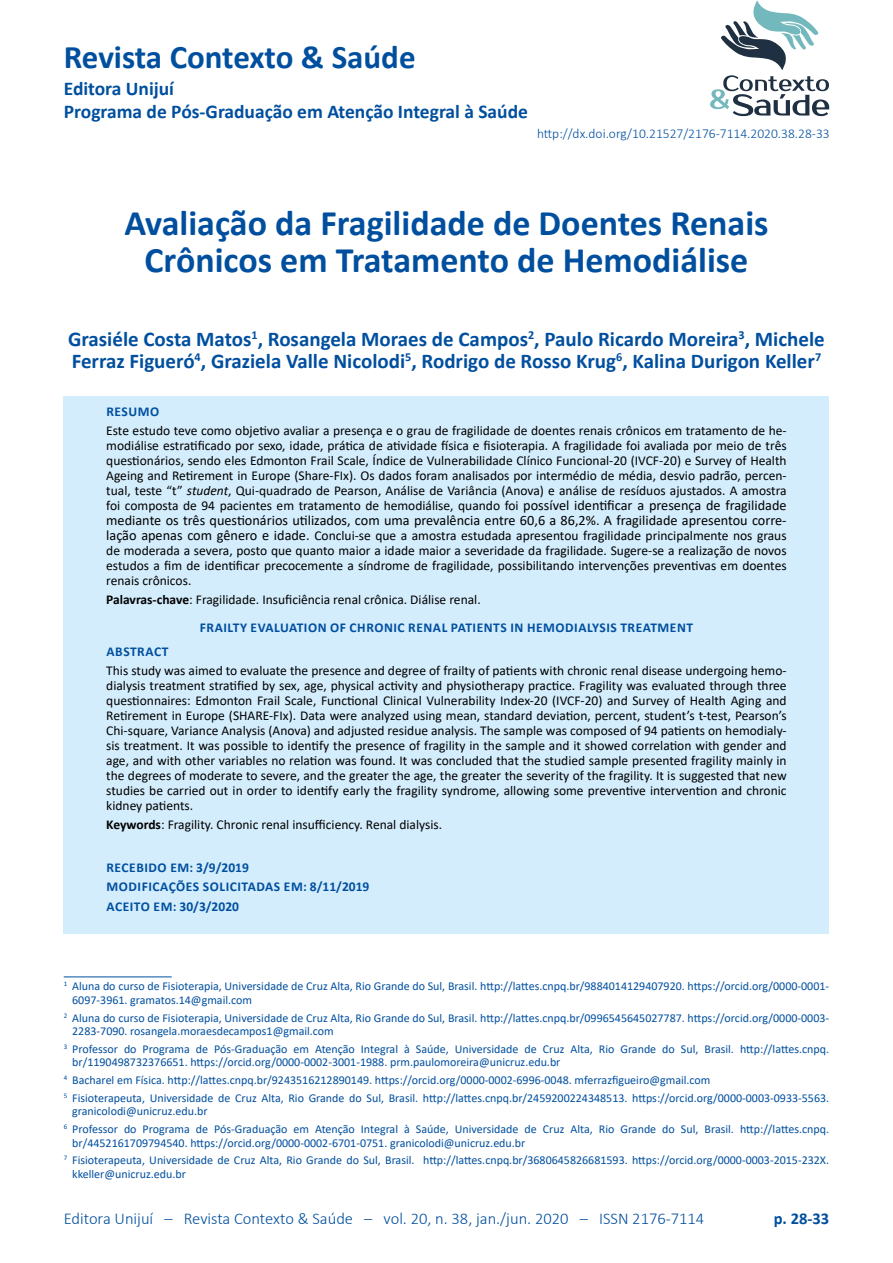
<style>
.page{position:relative;width:893px;height:1263px;background:#fff}
.page>*{position:absolute;margin:0;border:0;box-sizing:border-box;transform-origin:0 0}
.t1{font:700 36px/37.5px "Calibri";color:#004f9f;text-align:center}
.t2{font:700 33px "Calibri";color:#004f9f}
.t3{font:700 21px/22.5px "Calibri";color:#004f9f}
.t4{font:700 19.5px/23.5px "Calibri";color:#004f9f}
.t5{font:300 16.5px "Calibri";color:#004f9f}
.t6{font:700 16.5px "Calibri";color:#004f9f}
.t7{font:14.25px "Calibri";color:#000}
.t8{font:13.5px/15px "Calibri";color:#000;text-align:justify}
.t9{font:700 13.5px/19.2px "Calibri";letter-spacing:.04em;color:#004f9f}
.t10{font:300 13.5px "Calibri";color:#004f9f}
.t11{font:12px/13.5px "Calibri";color:#004f9f}
.s1{font-style:italic}
.s2{font-size:14.25px}
.s3{color:#000}
.s4{font-weight:400;color:#000}
.s5{font-weight:700}
</style>
<div class="page">
<svg style="left:710px;top:0;width:119px;height:116px"></svg>
<div style="left:64px;top:396px;width:765px;height:537px;background:#d4edfc"></div>
<hr style="left:64px;top:976px;width:108px;height:1px;background:#004f9f">
<h2 class="t2" style="left:64px;top:34px;width:353px">Revista Contexto &amp; Saúde</h2>
<h3 class="t4" style="left:64px;top:76px;width:466px">Editora Unijuí<br>Programa de Pós-Graduação em Atenção Integral à Saúde</h3>
<p class="t10" style="left:537px;top:125px;width:294px">http://dx.doi.org/10.21527/2176-7114.2020.38.28-33</p>
<h1 class="t1" style="left:124px;top:204px;width:646px">Avaliação da Fragilidade de Doentes Renais<br>Crônicos em Tratamento de Hemodiálise</h1>
<h3 class="t3" style="left:68px;top:327px;width:758px">Grasiéle Costa Matos<sup>1</sup>, Rosangela Moraes de Campos<sup>2</sup>, Paulo Ricardo Moreira<sup>3</sup>, Michele<br>Ferraz Figueró<sup>4</sup>, Graziela Valle Nicolodi<sup>5</sup>, Rodrigo de Rosso Krug<sup>6</sup>, Kalina Durigon Keller<sup>7</sup></h3>
<p class="t9" style="left:107px;top:401px;width:54px">RESUMO</p>
<p class="t8" style="left:106px;top:423px;width:682px">Este estudo teve como objetivo avaliar a presença e o grau de fragilidade de doentes renais crônicos em tratamento de he&shy;modiálise estratificado por sexo, idade, prática de atividade física e fisioterapia. A fragilidade foi avaliada por meio de três questionários, sendo eles Edmonton Frail Scale, Índice de Vulnerabilidade Clínico Funcional-20 (IVCF-20) e Survey of Health Ageing and Retirement in Europe (Share-FIx). Os dados foram analisados por intermédio de média, desvio padrão, percen&shy;tual, teste “t” <span class="s1">student</span>, Qui-quadrado de Pearson, Análise de Variância (Anova) e análise de resíduos ajustados. A amostra foi composta de 94 pacientes em tratamento de hemodiálise, quando foi <span class="s2">possível identificar a presença de fragilidade</span></p>
<p class="t7" style="left:106px;top:510px;width:682px">mediante os três questionários utilizados, com uma prevalência entre 60,6 a 86,2%. A fragilidade apresentou corre-</p>
<p class="t8" style="left:106px;top:528px;width:682px"><span class="s2">lação apenas com gênero e idade.</span> Conclui-se que a amostra estudada apresentou fragilidade principalmente nos graus de moderada a severa, posto que quanto maior a idade maior a severidade da fragilidade. Sugere-se a realização de novos estudos a fim de identificar precocemente a síndrome de fragilidade, possibilitando intervenções preventivas em doentes renais crônicos.</p>
<p class="t9" style="left:200px;top:586px;width:495px;line-height:27.8px;text-indent:-94px"><span class="s3">Palavras-chave</span><span class="s4">: Fragilidade. Insuficiência renal crônica. Diálise renal.<br></span>FRAILTY EVALUATION OF CHRONIC RENAL PATIENTS IN HEMODIALYSIS TREATMENT</p>
<p class="t9" style="left:107px;top:641px;width:63px">ABSTRACT</p>
<p class="t8" style="left:106px;top:662px;width:682px">This study was aimed to evaluate the presence and degree of frailty of patients with chronic renal disease undergoing hemo&shy;dialysis treatment stratified by sex, age, physical activity and physiotherapy practice. Fragility was evaluated through three questionnaires: Edmonton Frail Scale, Functional Clinical Vulnerability Index-20 (IVCF-20) and Survey of Health Aging and Retirement in Europe (SHARE-FIx). Data were analyzed using mean, standard deviation, percent, student’s t-test, Pearson’s Chi-square, Variance Analysis (Anova) and adjusted residue analysis. The sample was composed of 94 patients on hemodialy&shy;sis treatment. It was possible to identify the presence of fragility in the sample and it showed correlation with gender and age, and with other variables no relation was found. It was concluded that the studied sample presented fragility mainly in the degrees of moderate to severe, and the greater the age, the greater the severity of the fragility. It is suggested that new studies be carried out in order to identify early the fragility syndrome, allowing some preventive intervention and chronic kidney patients.</p>
<p class="t8" style="left:106px;top:817px;width:337px"><span class="s5">Keywords</span>: Fragility. Chronic renal insufficiency. Renal dialysis.</p>
<p class="t9" style="left:107px;top:858px;width:264px">RECEBIDO EM: 3/9/2019<br>MODIFICAÇÕES SOLICITADAS EM: 8/11/2019<br>ACEITO EM: 30/3/2020</p>
<p class="t11" style="left:72px;top:979px;width:758px;text-indent:-9px"><sup>1</sup> Aluna do curso de Fisioterapia, Universidade de Cruz Alta, Rio Grande do Sul, Brasil. http://lattes.cnpq.br/9884014129407920. https://orcid.org/0000-0001-<br>6097-3961. gramatos.14@gmail.com</p>
<p class="t11" style="left:72px;top:1011px;width:758px;text-indent:-9px"><sup>2</sup> Aluna do curso de Fisioterapia, Universidade de Cruz Alta, Rio Grande do Sul, Brasil. http://lattes.cnpq.br/0996545645027787. https://orcid.org/0000-0003-<br>2283-7090. rosangela.moraesdecampos1@gmail.com</p>
<p class="t11" style="left:72px;top:1042px;width:758px;text-indent:-9px"><sup>3</sup> Professor do Programa de Pós-Graduação em Atenção Integral à Saúde, Universidade de Cruz Alta, Rio Grande do Sul, Brasil. http://lattes.cnpq. br/1190498732376651. https://orcid.org/0000-0002-3001-1988. prm.paulomoreira@unicruz.edu.br</p>
<p class="t11" style="left:64px;top:1071px;width:767px;line-height:17.7px"><sup>4</sup> Bacharel em Física. http://lattes.cnpq.br/9243516212890149. https://orcid.org/0000-0002-6996-0048. mferrazfigueiro@gmail.com<br><sup>5</sup> Fisioterapeuta, Universidade de Cruz Alta, Rio Grande do Sul, Brasil. http://lattes.cnpq.br/2459200224348513. https://orcid.org/0000-0003-0933-5563.</p>
<p class="t11" style="left:64px;top:1102px;width:767px;line-height:17.7px;text-indent:9px">granicolodi@unicruz.edu.br<br><sup>6</sup> Professor do Programa de Pós-Graduação em Atenção Integral à Saúde, Universidade de Cruz Alta, Rio Grande do Sul, Brasil. http://lattes.cnpq.</p>
<p class="t11" style="left:64px;top:1133px;width:767px;line-height:17.7px;text-indent:9px">br/4452161709794540. https://orcid.org/0000-0002-6701-0751. granicolodi@unicruz.edu.br<br><sup>7</sup> Fisioterapeuta, Universidade de Cruz Alta, Rio Grande do Sul, Brasil. http://lattes.cnpq.br/3680645826681593. https://orcid.org/0000-0003-2015-232X.</p>
<p class="t11" style="left:72px;top:1167px;width:115px">kkeller@unicruz.edu.br</p>
<p class="t5" style="left:64px;top:1208px;width:642px">Editora Unijuí – Revista Contexto &amp; Saúde – vol. 20, n. 38, jan./jun. 2020 – ISSN 2176-7114</p>
<p class="t6" style="left:774px;top:1207px;width:57px">p. 28-33</p>
</div>
